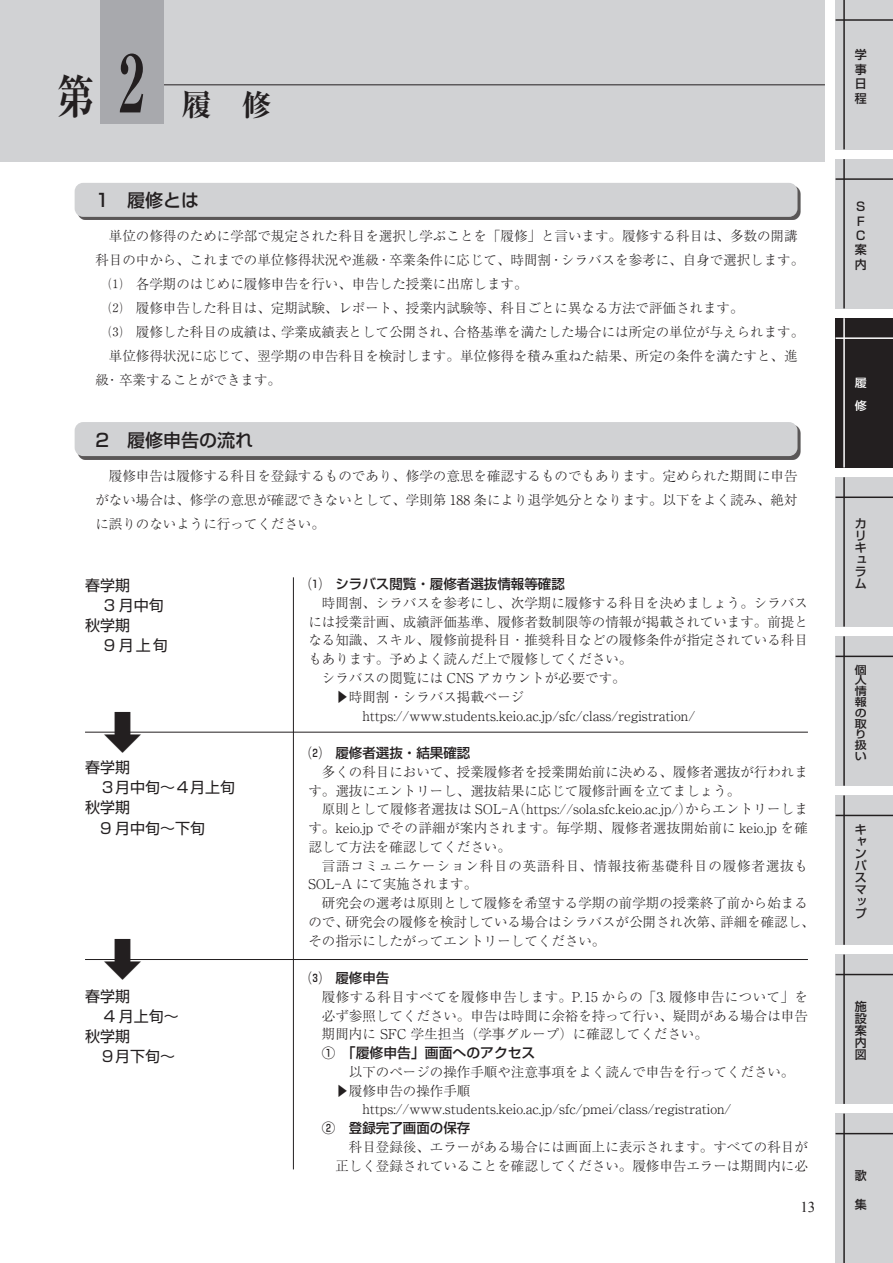
<style>
.page{position:relative;width:893px;height:1263px;background:#fff}
.page>*{position:absolute;margin:0;border:0;box-sizing:border-box;transform-origin:0 0}
.t1{font:700 expanded 46.8px "Ryumin Pro";color:#231f20;scale:.8 1}
.t2{font:900 45px "Shin Go Pro";color:#231f20}
.t3{font:700 expanded 30px "Ryumin Pro";color:#231f20}
.t4{font:500 18px "Shin Go Pro";color:#231f20}
.t5{font:15px/20.2px "Shin Go Pro";color:#231f20}
.t6{font:15px "Times New Roman";color:#231f20}
.t7{font:500 13.8px "Shin Go Pro";color:#231f20}
.t8{font:300 13.5px/18.8px "Ryumin Pro";color:#231f20;text-align:justify}
.t9{font:500 13.5px "Shin Go Pro";color:#231f20}
.t10{font:300 13.5px/18.8px "Ryumin Pro";letter-spacing:.06em;color:#231f20}
.t11{font:500 12px/12px "Shin Go Pro";color:#231f20;text-align:justify}
.t12{font:500 11.4px/22.8px "Shin Go Pro";color:#fff;scale:1.05 1}
.t13{font:500 10.8px/10.8px "Shin Go Pro";color:#231f20;scale:1.11 1}
.s1{font-stretch:normal;font-size:78.75px}
.s2{font-family:"MS Mincho";font-weight:400}
.s3{font-size:13.5px}
</style>
<div class="page">
<div style="left:78px;top:186px;width:723px;height:34px;background:#5a5757"></div>
<div style="left:75px;top:183px;width:722px;height:34px;background:#d1d2d4;border-radius:9px"></div>
<div style="left:78px;top:425px;width:723px;height:34px;background:#5a5757"></div>
<div style="left:75px;top:422px;width:722px;height:34px;background:#d1d2d4;border-radius:9px"></div>
<hr style="left:293px;top:577px;width:1px;height:592px;background:#231f20">
<hr style="left:85px;top:732px;width:723px;height:1px;background:#231f20">
<hr style="left:85px;top:959px;width:723px;height:1px;background:#231f20">
<div style="left:0;top:0;width:825px;height:162px;background:#d1d2d4"></div>
<hr style="left:164px;top:85px;width:661px;height:1px;background:#231f20">
<div style="left:100px;top:0;width:64px;height:123px;background:#a8a9ad"></div>
<div style="left:836px;top:0;width:57px;height:149px;background:#d1d2d4"></div>
<hr style="left:843px;top:0;width:2px;height:149px;background:#231f20">
<hr style="left:836px;top:19px;width:57px;height:2px;background:#231f20">
<div style="left:836px;top:1113px;width:57px;height:150px;background:#d1d2d4"></div>
<hr style="left:843px;top:1113px;width:2px;height:150px;background:#231f20">
<hr style="left:836px;top:1133px;width:57px;height:1px;background:#231f20">
<div style="left:836px;top:954px;width:57px;height:150px;background:#d1d2d4"></div>
<hr style="left:843px;top:954px;width:2px;height:150px;background:#231f20">
<hr style="left:836px;top:974px;width:57px;height:1px;background:#231f20">
<div style="left:836px;top:795px;width:57px;height:150px;background:#d1d2d4"></div>
<hr style="left:843px;top:795px;width:2px;height:150px;background:#231f20">
<hr style="left:836px;top:815px;width:57px;height:1px;background:#231f20">
<div style="left:836px;top:636px;width:57px;height:150px;background:#d1d2d4"></div>
<hr style="left:843px;top:636px;width:2px;height:150px;background:#231f20">
<hr style="left:836px;top:656px;width:57px;height:1px;background:#231f20">
<div style="left:836px;top:477px;width:57px;height:150px;background:#d1d2d4"></div>
<hr style="left:843px;top:477px;width:2px;height:150px;background:#231f20">
<hr style="left:836px;top:496px;width:57px;height:2px;background:#231f20">
<div style="left:836px;top:159px;width:57px;height:149px;background:#d1d2d4"></div>
<hr style="left:843px;top:159px;width:2px;height:149px;background:#231f20">
<hr style="left:836px;top:178px;width:57px;height:2px;background:#231f20">
<div style="left:836px;top:318px;width:57px;height:149px;background:#231f20"></div>
<hr style="left:843px;top:318px;width:2px;height:149px;background:#fff">
<hr style="left:836px;top:337px;width:57px;height:2px;background:#fff">
<h1 class="t1" style="left:56px;top:60px;width:112px">第 <span class="s1">2</span></h1>
<h3 class="t3" style="left:182px;top:81px;width:91px">履　修</h3>
<h3 class="t4" style="left:95px;top:185px;width:105px">1　履修とは</h3>
<p class="t8" style="left:109px;top:225px;width:690px">単位の修得のために学部で規定された科目を選択し学ぶことを「履修」と言います。履修する科目は、多数の開講</p>
<p class="t8" style="left:95px;top:249px;width:710px">科目の中から、これまでの単位修得状況や進級・卒業条件に応じて、時間割・シラバスを参考に、自身で選択します。</p>
<p class="t8" style="left:109px;top:273px;width:420px">⑴　各学期のはじめに履修申告を行い、申告した授業に出席します。</p>
<p class="t8" style="left:109px;top:297px;width:636px">⑵　履修申告した科目は、定期試験、レポート、授業内試験等、科目ごとに異なる方法で評価されます。</p>
<p class="t8" style="left:109px;top:321px;width:697px">⑶　履修した科目の成績は、学業成績表として公開され、合格基準を満たした場合には所定の単位が与えられます。</p>
<p class="t8" style="left:109px;top:345px;width:690px">単位修得状況に応じて、翌学期の申告科目を検討します。単位修得を積み重ねた結果、所定の条件を満たすと、進</p>
<p class="t8" style="left:95px;top:369px;width:187px">級・卒業することができます。</p>
<h3 class="t4" style="left:95px;top:425px;width:159px">2　履修申告の流れ</h3>
<p class="t8" style="left:95px;top:463px;width:704px;line-height:24px;text-indent:14px">履修申告は履修する科目を登録するものであり、修学の意思を確認するものでもあります。定められた期間に申告がない場合は、修学の意思が確認できないとして、学則第 188 条により退学処分となります。以下をよく読み、絶対に誤りのないように行ってください。</p>
<p class="t5" style="left:85px;top:573px;width:46px">春学期</p>
<p class="t5" style="left:104px;top:593px;width:62px">3 月中旬</p>
<p class="t5" style="left:85px;top:613px;width:47px">秋学期</p>
<p class="t5" style="left:104px;top:634px;width:65px">9 月上旬</p>
<h2 class="t2" style="left:100px;top:696px;width:46px">➡</h2>
<p class="t5" style="left:85px;top:755px;width:152px">春学期<br>　３月中旬～４月上旬秋学期<br>　9 月中旬～下旬</p>
<h2 class="t2" style="left:100px;top:923px;width:46px">➡</h2>
<p class="t5" style="left:85px;top:984px;width:47px">春学期</p>
<p class="t5" style="left:104px;top:1004px;width:75px">4 月上旬〜</p>
<p class="t5" style="left:85px;top:1024px;width:47px">秋学期</p>
<p class="t5" style="left:100px;top:1045px;width:75px">９月下旬〜</p>
<p class="t9" style="left:308px;top:573px;width:258px">⑴　シラバス閲覧・履修者選抜情報等確認</p>
<p class="t8" style="left:322px;top:592px;width:488px">時間割、シラバスを参考にし、次学期に履修する科目を決めましょう。シラバス</p>
<p class="t8" style="left:308px;top:611px;width:501px">には授業計画、成績評価基準、履修者数制限等の情報が掲載されています。前提と</p>
<p class="t8" style="left:308px;top:630px;width:501px">なる知識、スキル、履修前提科目・推奨科目などの履修条件が指定されている科目</p>
<p class="t8" style="left:308px;top:649px;width:326px">もあります。予めよく読んだ上で履修してください。</p>
<p class="t8" style="left:322px;top:667px;width:305px">シラバスの閲覧には CNS アカウントが必要です。</p>
<p class="t8" style="left:308px;top:686px;width:218px">　　▶時間割・シラバス掲載ページ</p>
<p class="t8" style="left:308px;top:705px;width:388px">　　　　https://www.students.keio.ac.jp/sfc/class/registration/</p>
<p class="t9" style="left:308px;top:742px;width:164px">⑵　履修者選抜・結果確認</p>
<p class="t8" style="left:308px;top:761px;width:501px;text-indent:14px">多くの科目において、授業履修者を授業開始前に決める、履修者選抜が行われます。選抜にエントリーし、選抜結果に応じて履修計画を立てましょう。</p>
<p class="t8" style="left:308px;top:799px;width:501px;text-indent:14px">原則として履修者選抜は SOL-A（https://sola.sfc.keio.ac.jp/）からエントリーします。keio.jp でその詳細が案内されます。毎学期、履修者選抜開始前に keio.jp を確認して方法を確認してください。</p>
<p class="t10" style="left:308px;top:855px;width:501px;text-indent:14px">言語コミュニケーション科目の英語科目、情報技術基礎科目の履修者選抜も<br>SOL<span class="s2">-</span>A にて実施されます。</p>
<p class="t8" style="left:308px;top:892px;width:508px;text-align:left;text-indent:14px">研究会の選考は原則として履修を希望する学期の前学期の授業終了前から始まるので、研究会の履修を検討している場合はシラバスが公開され次第、詳細を確認し、その指示にしたがってエントリーしてください。</p>
<p class="t9" style="left:308px;top:967px;width:82px">⑶　履修申告</p>
<p class="t8" style="left:322px;top:986px;width:488px">履修する科目すべてを履修申告します。P.15 からの「3. 履修申告について」を必ず参照してください。申告は時間に余裕を持って行い、疑問がある場合は申告期間内に SFC 学生担当（学事グループ）に確認してください。</p>
<p class="t7" style="left:322px;top:1041px;width:215px"><span class="s3">①</span> 「履修申告」画面へのアクセス</p>
<p class="t8" style="left:335px;top:1061px;width:461px;text-align:left;text-indent:14px">以下のページの操作手順や注意事項をよく読んで申告を行ってください。▶履修申告の操作手順<br>　　https://www.students.keio.ac.jp/sfc/pmei/class/registration/</p>
<p class="t9" style="left:322px;top:1117px;width:150px">②　登録完了画面の保存</p>
<p class="t8" style="left:335px;top:1136px;width:474px;text-align:right">科目登録後、エラーがある場合には画面上に表示されます。すべての科目が正しく登録されていることを確認してください。履修申告エラーは期間内に必</p>
<p class="t6" style="left:800px;top:1196px;width:16px">13</p>
<p class="t11" style="left:855px;top:46px;width:13px;line-height:14.4px">学事日程</p>
<p class="t11" style="left:855px;top:198px;width:13px;line-height:14.4px;text-align:left">Ｓ<br>Ｆ<br>Ｃ案内</p>
<p class="t12" style="left:855px;top:370px;width:13px">履修</p>
<p class="t11" style="left:855px;top:516px;width:13px;text-align:left">カリキュラム</p>
<p class="t13" style="left:855px;top:663px;width:12px">個人情報の取り扱い</p>
<p class="t11" style="left:855px;top:822px;width:13px">キャンパスマップ</p>
<p class="t11" style="left:855px;top:999px;width:13px">施設案内図</p>
<p class="t11" style="left:855px;top:1168px;width:13px">歌</p>
<p class="t11" style="left:855px;top:1197px;width:13px">集</p>
</div>
